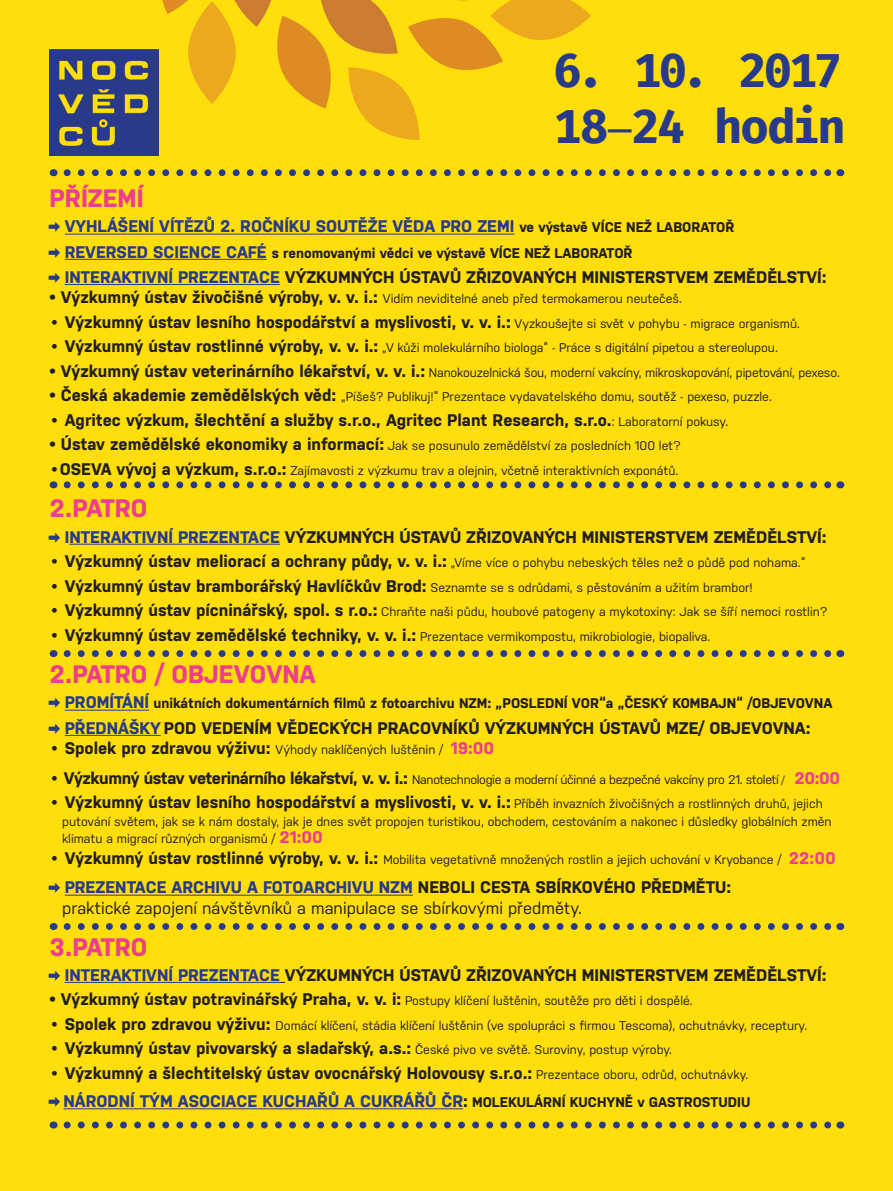
<style>
.page{position:relative;width:893px;height:1191px;background:#ffde0b}
.page>*{position:absolute;margin:0;border:0;box-sizing:border-box;transform-origin:0 0}
.t1{font:700 47.39px/56.9px "Fira Mono OT";letter-spacing:-.06em;color:#283a8a}
.t2{font:700 25.2px "Nudista";color:#ed3d8e}
.t3{font:700 16.8px/28.3px "Nudista";color:#231f20}
.t4{font:16.8px/20.2px "Nudista";color:#231f20}
.t5{font:700 16.8px "Nudista";color:#283a8a}
.t6{font:700 14px "Nudista";color:#231f20}
.t7{font:12.6px/17.5px "Nudista";color:#231f20}
.t8{font:12.6px "Nudista";letter-spacing:-.025em;color:#231f20}
.s1{font-family:"Nudista";font-weight:400}
.s2{font-family:"Fira Mono OT"}
.s3{font-size:14px;color:#231f20}
.s4{font-family:"Fira Mono OT";font-size:16.8px;color:#283a8a}
.s5{font-size:16.8px;color:#283a8a}
.s6{font-family:"Fira Mono OT";color:#283a8a}
.s7{color:#283a8a}
.s8{font-weight:700;font-size:16.8px}
.s9{font-weight:400;font-size:12.6px}
.s10{font-family:"Fira Mono OT";font-weight:700;font-size:16.8px}
.s11{font-weight:700;font-size:16.8px;color:#ed3d8e}
.s12{font-size:10.5px}
.s13{font-family:"Fira Mono OT";font-weight:700;color:#283a8a}
.s14{font-weight:700;color:#283a8a}
.s15{font-weight:700}
.s16{font-size:14px}
</style>
<div class="page">
<img style="left:50px;top:50px;width:108px;height:105px">
<svg style="left:67px;top:169px;width:765px;height:7px"></svg>
<hr style="left:65px;top:234px;width:449px;height:1px;background:#283a8a">
<hr style="left:65px;top:259px;width:202px;height:1px;background:#283a8a">
<hr style="left:65px;top:284px;width:215px;height:1px;background:#283a8a">
<hr style="left:69px;top:544px;width:211px;height:1px;background:#283a8a">
<hr style="left:65px;top:709px;width:84px;height:1px;background:#283a8a">
<hr style="left:65px;top:735px;width:96px;height:1px;background:#283a8a">
<hr style="left:65px;top:894px;width:348px;height:1px;background:#283a8a">
<hr style="left:65px;top:982px;width:215px;height:1px;background:#283a8a">
<hr style="left:64px;top:1108px;width:399px;height:1px;background:#283a8a">
<svg style="left:67px;top:481px;width:765px;height:7px"></svg>
<svg style="left:67px;top:650px;width:765px;height:7px"></svg>
<svg style="left:67px;top:923px;width:765px;height:7px"></svg>
<svg style="left:67px;top:1121px;width:765px;height:7px"></svg>
<div style="left:188px;top:1px;width:48px;height:103px;background:#eda91e;border-radius:50%"></div>
<svg style="left:162px;top:0;width:54px;height:14px"></svg>
<svg style="left:224px;top:0;width:367px;height:140px"></svg>
<h1 class="t1" style="left:554px;top:45px;width:294px">6. 10. 2017<br>18<span class="s1">–</span>24 hodin</h1>
<h2 class="t2" style="left:50px;top:184px;width:95px">PŘÍZEMÍ</h2>
<h3 class="t5" style="left:50px;top:217px;width:686px"><span class="s2">➡</span> VYHLÁŠENÍ VÍTĚZŮ 2. ROČNÍKU SOUTĚŽE VĚDA PRO ZEMI <span class="s3">ve výstavě VÍCE NEŽ LABORATOŘ</span></h3>
<p class="t6" style="left:50px;top:245px;width:584px"><span class="s4">➡</span> <span class="s5">REVERSED SCIENCE CAFÉ</span> s renomovanými vědci ve výstavě VÍCE NEŽ LABORATOŘ</p>
<h3 class="t3" style="left:50px;top:263px;width:779px"><span class="s6">➡</span> <span class="s7">INTERAKTIVNÍ PREZENTACE</span> VÝZKUMNÝCH ÚSTAVŮ ZŘIZOVANÝCH MINISTERSTVEM ZEMĚDĚLSTVÍ:</h3>
<p class="t7" style="left:50px;top:290px;width:634px"><span class="s8">• Výzkumný ústav živočišné výroby, v. v. i.:</span> Vidím neviditelné aneb před termokamerou neutečeš.</p>
<h3 class="t3" style="left:50px;top:307px;width:752px"><span class="s2">•</span> Výzkumný ústav lesního hospodářství a myslivosti, v. v. i.: <span class="s9">Vyzkoušejte si svět v pohybu - migrace organismů.</span></h3>
<p class="t7" style="left:50px;top:339px;width:730px"><span class="s10">•</span> <span class="s8">Výzkumný ústav rostlinné výroby, v. v. i.:</span> „V kůži molekulárního biologa“ - Práce s digitální pipetou a stereolupou.</p>
<p class="t7" style="left:50px;top:363px;width:792px"><span class="s8">• Výzkumný ústav veterinárního lékařství, v. v. i.:</span> Nanokouzelnická šou, moderní vakcíny, mikroskopování, pipetování, pexeso.</p>
<p class="t7" style="left:50px;top:388px;width:724px"><span class="s8">• Česká akademie zemědělských věd:</span> „Píšeš? Publikuj!“ Prezentace vydavatelského domu, soutěž - pexeso, puzzle.</p>
<h3 class="t3" style="left:50px;top:405px;width:680px"><span class="s2">•</span> Agritec výzkum, šlechtění a služby s.r.o., Agritec Plant Research, s.r.o.<span class="s9">: Laboratorní pokusy.</span></h3>
<p class="t7" style="left:50px;top:437px;width:633px"><span class="s8">• Ústav zemědělské ekonomiky a informací:</span> Jak se posunulo zemědělství za posledních 100 let?</p>
<p class="t7" style="left:50px;top:461px;width:630px"><span class="s10">•</span><span class="s8">OSEVA vývoj a výzkum, s.r.o.:</span> Zajímavosti z výzkumu trav a olejnin, včetně interaktivních exponátů.</p>
<h2 class="t2" style="left:50px;top:494px;width:99px">2.PATRO</h2>
<h3 class="t3" style="left:50px;top:522px;width:779px"><span class="s6">➡</span> <span class="s7">INTERAKTIVNÍ PREZENTACE</span> VÝZKUMNÝCH ÚSTAVŮ ZŘIZOVANÝCH MINISTERSTVEM ZEMĚDĚLSTVÍ:</h3>
<p class="t7" style="left:50px;top:554px;width:757px"><span class="s10">•</span> <span class="s8">Výzkumný ústav meliorací a ochrany půdy, v. v. i.:</span> „Víme více o pohybu nebeských těles než o půdě pod nohama.“</p>
<p class="t7" style="left:50px;top:578px;width:705px"><span class="s10">•</span> <span class="s8">Výzkumný ústav bramborářský Havlíčkův Brod:</span> Seznamte se s odrůdami, s pěstováním a užitím brambor!</p>
<p class="t7" style="left:50px;top:603px;width:780px"><span class="s10">•</span> <span class="s8">Výzkumný ústav pícninářský, spol. s r.o.:</span> Chraňte naši půdu, houbové patogeny a mykotoxiny: Jak se šíří nemoci rostlin?</p>
<p class="t7" style="left:50px;top:627px;width:662px"><span class="s10">•</span> <span class="s8">Výzkumný ústav zemědělské techniky, v. v. i.:</span> Prezentace vermikompostu, mikrobiologie, biopaliva.</p>
<h2 class="t2" style="left:50px;top:660px;width:268px">2.PATRO / OBJEVOVNA</h2>
<p class="t6" style="left:50px;top:695px;width:784px"><span class="s4">➡</span> <span class="s5">PROMÍTÁNÍ</span> unikátních dokumentárních filmů z fotoarchivu NZM: „POSLEDNÍ VOR“a „ČESKÝ KOMBAJN“ /OBJEVOVNA</p>
<h3 class="t3" style="left:50px;top:713px;width:762px"><span class="s6">➡</span> <span class="s7">PŘEDNÁŠKY</span> POD VEDENÍM VĚDECKÝCH PRACOVNÍKŮ VÝZKUMNÝCH ÚSTAVŮ MZE/ OBJEVOVNA:</h3>
<p class="t7" style="left:50px;top:740px;width:446px"><span class="s10">•</span> <span class="s8">Spolek pro zdravou výživu:</span> Výhody naklíčených luštěnin / <span class="s11">19:00</span></p>
<p class="t8" style="left:50px;top:772px;width:792px"><span class="s10">•</span> <span class="s8">Výzkumný ústav veterinárního lékařství, v. v. i.:</span> Nanotechnologie a moderní účinné a bezpečné vakcíny pro 21. století <span class="s12">/</span> <span class="s11">20:00</span></p>
<h3 class="t3" style="left:50px;top:788px;width:775px"><span class="s2">•</span> Výzkumný ústav lesního hospodářství a myslivosti, v. v. i.: <span class="s9">Příběh invazních živočišných a rostlinných druhů, jejich</span></h3>
<p class="t7" style="left:62px;top:812px;width:771px">putování světem, jak se k nám dostaly, jak je dnes svět propojen turistikou, obchodem, cestováním a nakonec i důsledky globálních změn klimatu a migrací různých organismů / <span class="s11">21:00</span></p>
<p class="t7" style="left:50px;top:851px;width:788px"><span class="s10">•</span> <span class="s8">Výzkumný ústav rostlinné výroby, v. v. i.:</span> Mobilita vegetativně množených rostlin a jejich uchování v Kryobance / <span class="s11">22:00</span></p>
<h3 class="t4" style="left:62px;top:877px;width:670px;text-indent:-13px"><span class="s13">➡</span> <span class="s14">PREZENTACE ARCHIVU A FOTOARCHIVU NZM</span> <span class="s15">NEBOLI CESTA SBÍRKOVÉHO PŘEDMĚTU: </span>praktické zapojení návštěvníků a manipulace se sbírkovými předměty.</h3>
<h2 class="t2" style="left:50px;top:933px;width:99px">3.PATRO</h2>
<h3 class="t3" style="left:50px;top:960px;width:779px"><span class="s6">➡</span> <span class="s7">INTERAKTIVNÍ PREZENTACE</span> VÝZKUMNÝCH ÚSTAVŮ ZŘIZOVANÝCH MINISTERSTVEM ZEMĚDĚLSTVÍ:</h3>
<p class="t7" style="left:50px;top:992px;width:645px"><span class="s8">• Výzkumný ústav potravinářský Praha, v. v. i:</span> Postupy klíčení luštěnin, soutěže pro děti i dospělé.</p>
<p class="t7" style="left:50px;top:1016px;width:759px"><span class="s10">•</span> <span class="s8">Spolek pro zdravou výživu:</span> Domácí klíčení, stádia klíčení luštěnin (ve spolupráci s firmou Tescoma), ochutnávky, receptury.</p>
<h3 class="t3" style="left:50px;top:1034px;width:624px"><span class="s2">•</span> Výzkumný ústav pivovarský a sladařský, a.s.: <span class="s9">České pivo ve světě. Suroviny, postup výroby.</span></h3>
<h3 class="t3" style="left:50px;top:1058px;width:702px"><span class="s2">•</span> Výzkumný a šlechtitelský ústav ovocnářský Holovousy s.r.o.: <span class="s9">Prezentace oboru, odrůd, ochutnávky. </span><span class="s6">➡</span> <span class="s7">NÁRODNÍ TÝM ASOCIACE KUCHAŘŮ A CUKRÁŘŮ ČR</span>: <span class="s16">MOLEKULÁRNÍ KUCHYNĚ v GASTROSTUDIU</span></h3>
</div>
